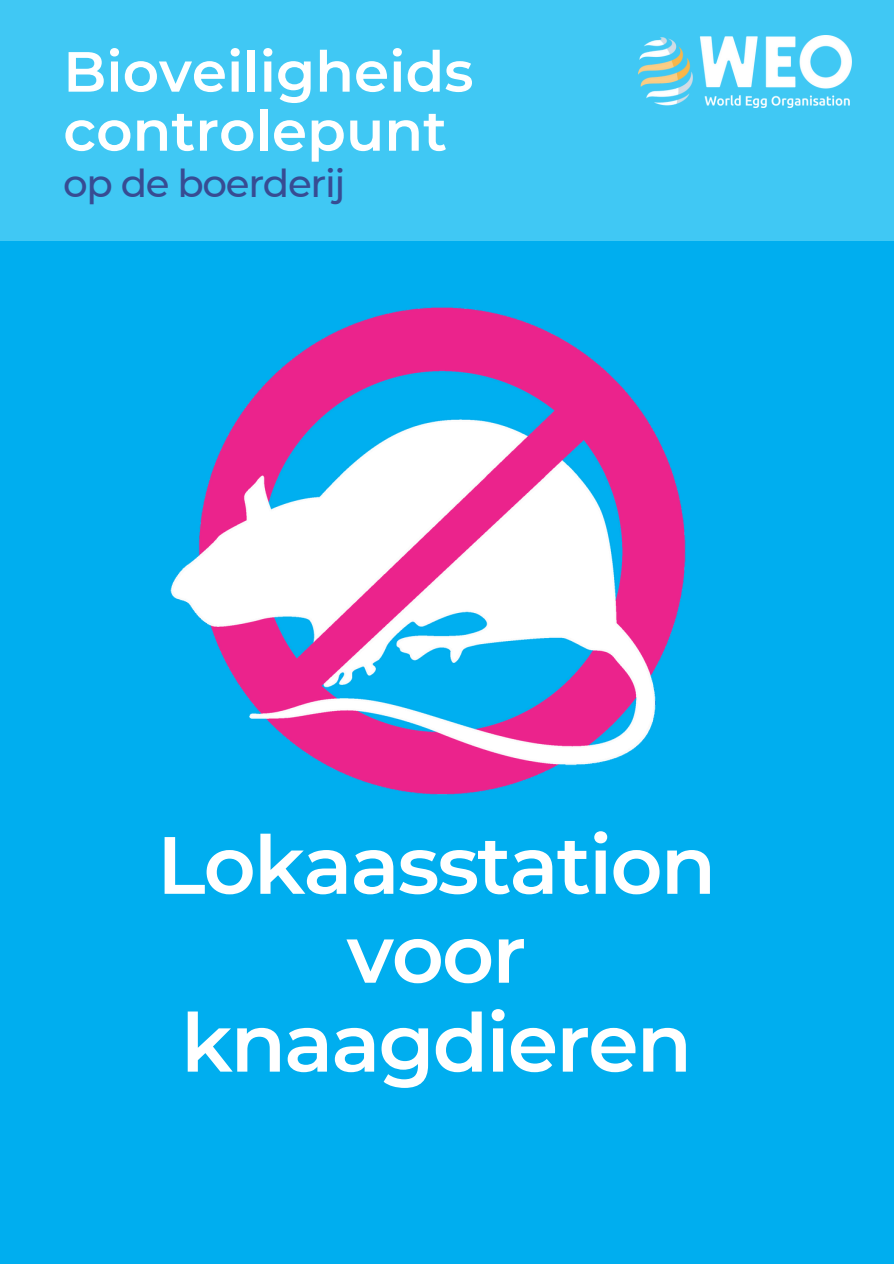
<style>
.page{position:relative;width:894px;height:1264px;background:#fff}
.page>*{position:absolute;margin:0;border:0;box-sizing:border-box;transform-origin:0 0}
.t1{font:600 81px/88.8px "Montserrat";letter-spacing:-.025em;color:#fff;text-align:center}
.t2{font:600 56.55px/58.9px "Montserrat";color:#fff}
.t3{font:500 38.7px "Montserrat";letter-spacing:-.035em;color:#374c93}
</style>
<div class="page">
<div style="left:0;top:0;width:893px;height:1263px;background:#00aeef"></div>
<div style="left:0;top:0;width:893px;height:241px;background:#40c8f4"></div>
<img style="left:638px;top:35px;width:213px;height:72px">
<img style="left:170px;top:307px;width:516px;height:488px">
<p class="t2" style="left:63px;top:42px;width:411px">Bioveiligheids controlepunt</p>
<p class="t3" style="left:63px;top:160px;width:284px">op de boerderij</p>
<h2 class="t1" style="left:157px;top:820px;width:560px">Lokaasstation voor knaagdieren</h2>
</div>
